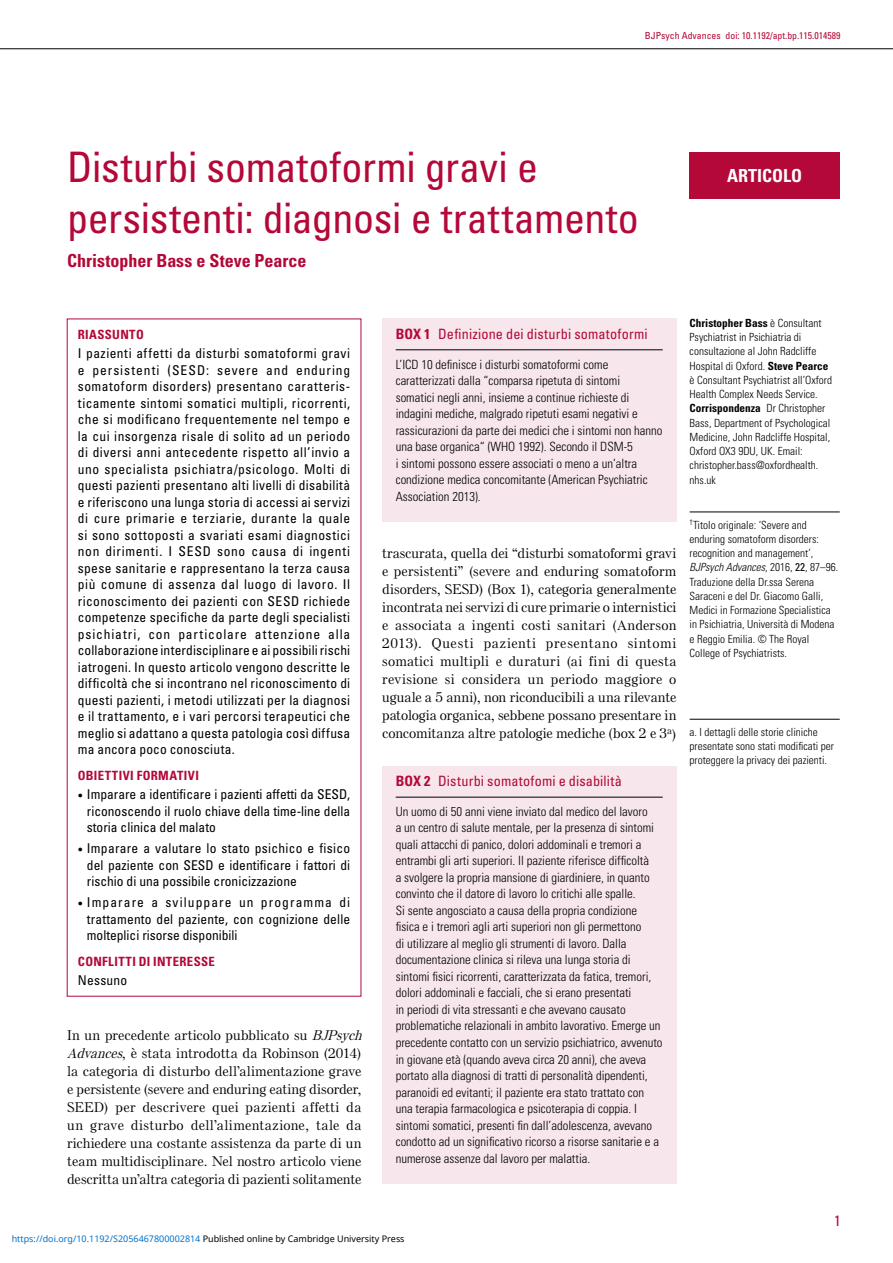
<style>
.page{position:relative;width:893px;height:1263px;background:#fff}
.page>*{position:absolute;margin:0;border:0;box-sizing:border-box;transform-origin:0 0}
.t1{font:condensed 42px/50.4px "Univers LT Std";letter-spacing:-.005em;color:#b30838}
.t2{font:700 condensed 18px "Univers LT Std";color:#b30838}
.t3{font:700 condensed 18px "Univers LT Std";color:#fff}
.t4{font:condensed 15px "Univers LT Std";color:#b30838}
.t5{font:condensed 14.25px "Univers LT Std";letter-spacing:.01em;color:#b30838}
.t6{font:condensed 13.5px/16.5px "Univers LT Std";color:#000;text-align:justify}
.t7{font:500 13.5px/18px "Else NPL Std";letter-spacing:.025em;color:#000}
.t8{font:300 condensed 12.75px/16.5px "Univers LT Std";color:#000}
.t9{font:700 condensed 12.75px "Univers LT Std";letter-spacing:.03em;color:#b30838}
.t10{font:300 condensed 11.25px/14.2px "Univers LT Std";color:#000}
.t11{font:condensed 9.75px "Univers LT Std";color:#b30838}
.t12{font:9px "Noto Sans";color:#0172cf}
.s1{font-family:"Newspaper Pi BT";font-stretch:normal;font-size:7.5px}
.s2{font-style:italic}
.s3{font-weight:700}
.s4{color:#000}
.s5{font-weight:400}
</style>
<div class="page">
<hr style="left:0;top:49px;width:893px;height:1px;background:#000">
<div style="left:690px;top:152px;width:150px;height:46px;background:#b30838"></div>
<div style="left:382px;top:318px;width:294px;height:204px;background:#f7e6eb"></div>
<hr style="left:396px;top:350px;width:267px;height:1px;background:#000">
<div style="left:382px;top:766px;width:294px;height:417px;background:#f7e6eb"></div>
<hr style="left:396px;top:797px;width:267px;height:1px;background:#000">
<hr style="left:690px;top:719px;width:150px;height:1px;background:#000">
<hr style="left:690px;top:512px;width:150px;height:1px;background:#000">
<p class="t11" style="left:645px;top:30px;width:197px">BJPsych Advances doi: 10.1192/apt.bp.115.014589</p>
<h1 class="t1" style="left:67px;top:142px;width:573px">Disturbi somatoformi gravi e persistenti: diagnosi e trattamento</h1>
<h2 class="t2" style="left:67px;top:250px;width:241px">Christopher Bass e Steve Pearce</h2>
<h2 class="t3" style="left:727px;top:164px;width:77px">ARTICOLO</h2>
<p class="t9" style="left:78px;top:326px;width:67px">RIASSUNTO</p>
<p class="t6" style="left:78px;top:345px;width:274px">I pazienti affetti da disturbi somatoformi gravi e persistenti (SESD: severe and enduring somatoform disorders) presentano caratteris&shy;ticamente sintomi somatici multipli, ricorrenti, che si modificano frequentemente nel tempo e la cui insorgenza risale di solito ad un periodo di diversi anni antecedente rispetto all’invio a uno specialista psichiatra/psicologo. Molti di questi pazienti presentano alti livelli di disabilità e riferiscono una lunga storia di accessi ai servizi di cure primarie e terziarie, durante la quale si sono sottoposti a svariati esami diagnostici non dirimenti. I SESD sono causa di ingenti spese sanitarie e rappresentano la terza causa più comune di assenza dal luogo di lavoro. Il riconoscimento dei pazienti con SESD richiede competenze specifiche da parte degli specialisti psichiatri, con particolare attenzione alla collaborazione interdisciplinare e ai possibili rischi iatrogeni. In questo articolo vengono descritte le difficoltà che si incontrano nel riconoscimento di questi pazienti, i metodi utilizzati per la diagnosi e il trattamento, e i vari percorsi terapeutici che meglio si adattano a questa patologia così diffusa ma ancora poco conosciuta.</p>
<p class="t9" style="left:78px;top:767px;width:123px">OBIETTIVI FORMATIVI</p>
<p class="t6" style="left:87px;top:786px;width:265px;text-indent:-9px"><span class="s1">•</span> Imparare a identificare i pazienti affetti da SESD, riconoscendo il ruolo chiave della time-line della storia clinica del malato</p>
<p class="t6" style="left:87px;top:840px;width:265px;text-indent:-9px"><span class="s1">•</span> Imparare a valutare lo stato psichico e fisico del paziente con SESD e identificare i fattori di rischio di una possibile cronicizzazione</p>
<p class="t6" style="left:87px;top:894px;width:265px;text-indent:-9px"><span class="s1">•</span> Imparare a sviluppare un programma di trattamento del paziente, con cognizione delle molteplici risorse disponibili</p>
<p class="t9" style="left:78px;top:953px;width:138px">CONFLITTI DI INTERESSE</p>
<p class="t6" style="left:78px;top:972px;width:51px">Nessuno</p>
<p class="t7" style="left:67px;top:1026px;width:300px">In un precedente articolo pubblicato su <span class="s2">BJPsych Advances</span>, è stata introdotta da Robinson (2014) la categoria di disturbo dell’alimentazione grave e persistente (severe and enduring eating disorder, SEED) per descrivere quei pazienti affetti da un grave disturbo dell’alimentazione, tale da richiedere una costante assistenza da parte di un team multidisciplinare. Nel nostro articolo viene descritta un’altra categoria di pazienti solitamente</p>
<p class="t5" style="left:396px;top:325px;width:254px"><span class="s3">BOX 1</span> Definizione dei disturbi somatoformi</p>
<p class="t8" style="left:396px;top:356px;width:268px">L’ICD 10 definisce i disturbi somatoformi come caratterizzati dalla “comparsa ripetuta di sintomi<br>somatici negli anni, insieme a continue richieste di indagini mediche, malgrado ripetuti esami negativi e rassicurazioni da parte dei medici che i sintomi non hanno una base organica“ (WHO 1992). Secondo il DSM-5<br>i sintomi possono essere associati o meno a un’altra condizione medica concomitante (American Psychiatric Association 2013).</p>
<p class="t7" style="left:382px;top:545px;width:296px;text-align:justify">trascurata, quella dei “disturbi somatoformi gravi e persistenti” (severe and enduring somatoform disorders, SESD) (Box 1), categoria generalmente incontrata nei servizi di cure primarie o internistici e associata a ingenti costi sanitari (Anderson 2013). Questi pazienti presentano sintomi somatici multipli e duraturi (ai fini di questa revisione si considera un periodo maggiore o uguale a 5 anni), non riconducibili a una rilevante patologia organica, sebbene possano presentare in concomitanza altre patologie mediche (box 2 e 3<sup>a</sup>)</p>
<p class="t5" style="left:396px;top:772px;width:228px"><span class="s3">BOX 2</span> Disturbi somatofomi e disabilità</p>
<p class="t8" style="left:396px;top:803px;width:268px">Un uomo di 50 anni viene inviato dal medico del lavoro<br>a un centro di salute mentale, per la presenza di sintomi quali attacchi di panico, dolori addominali e tremori a entrambi gli arti superiori. Il paziente riferisce difficoltà<br>a svolgere la propria mansione di giardiniere, in quanto convinto che il datore di lavoro lo critichi alle spalle.<br>Si sente angosciato a causa della propria condizione fisica e i tremori agli arti superiori non gli permettono<br>di utilizzare al meglio gli strumenti di lavoro. Dalla documentazione clinica si rileva una lunga storia di sintomi fisici ricorrenti, caratterizzata da fatica, tremori, dolori addominali e facciali, che si erano presentati<br>in periodi di vita stressanti e che avevano causato problematiche relazionali in ambito lavorativo. Emerge un precedente contatto con un servizio psichiatrico, avvenuto in giovane età (quando aveva circa 20 anni), che aveva portato alla diagnosi di tratti di personalità dipendenti, paranoidi ed evitanti; il paziente era stato trattato con una terapia farmacologica e psicoterapia di coppia. I sintomi somatici, presenti fin dall’adolescenza, avevano condotto ad un significativo ricorso a risorse sanitarie e a numerose assenze dal lavoro per malattia.</p>
<p class="t12" style="left:12px;top:1232px;width:394px">https://doi.org/10.1192/S2056467800002814 <span class="s4">Published online by Cambridge University Press</span></p>
<p class="t10" style="left:690px;top:316px;width:144px"><span class="s3">Christopher Bass</span> è Consultant<br>Psychiatrist in Psichiatria di consultazione al John Radcliffe<br>Hospital di Oxford. <span class="s3">Steve Pearce </span>è Consultant Psychiatrist all’Oxford<br>Health Complex Needs Service.<br><span class="s3">Corrispondenza</span> Dr Christopher<br>Bass, Department of Psychological<br>Medicine, John Radcliffe Hospital,<br>Oxford OX3 9DU, UK. Email: christopher.bass@oxfordhealth. nhs.uk</p>
<p class="t10" style="left:690px;top:518px;width:150px"><sup>†</sup>Titolo originale: ‘Severe and enduring somatoform disorders: recognition and management’,<br><span class="s2">BJPsych Advances</span>, 2016, <span class="s5">22</span>, 87–96.<br>Traduzione della Dr.ssa Serena<br>Saraceni e del Dr. Giacomo Galli,<br>Medici in Formazione Specialistica in Psichiatria, Università di Modena e Reggio Emilia. © The Royal<br>College of Psychiatrists.</p>
<p class="t10" style="left:690px;top:725px;width:146px">a. I dettagli delle storie cliniche presentate sono stati modificati per proteggere la privacy dei pazienti.</p>
<p class="t4" style="left:834px;top:1211px;width:8px">1</p>
</div>
